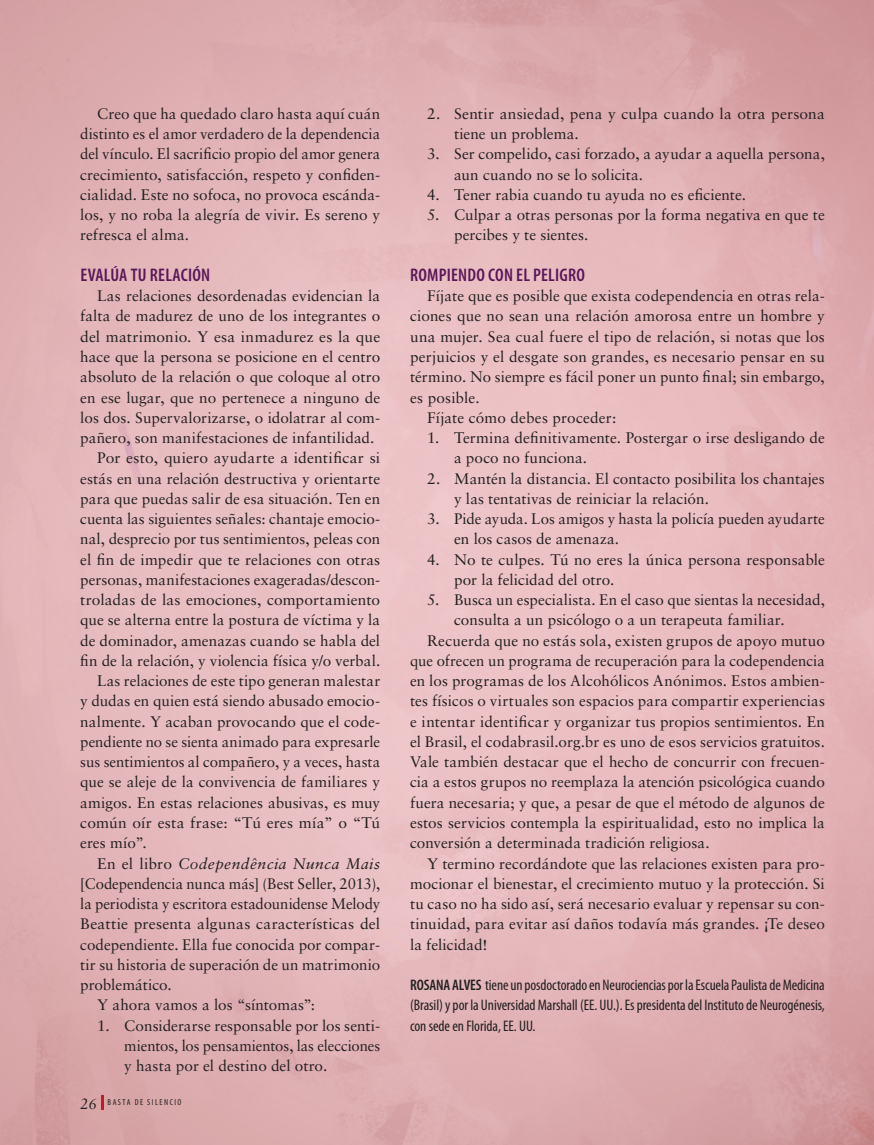
<style>
.page{position:relative;width:874px;height:1145px;background:#fff}
.page>*{position:absolute;margin:0;border:0;box-sizing:border-box;transform-origin:0 0}
.t1{font:600 condensed 18.3px "Myriad Pro";letter-spacing:.01em;color:#5b1659}
.t2{font:15.3px/20.2px "Sabon LT Std";letter-spacing:.005em;color:#231f20}
.t3{font:condensed 15.3px/20.2px "Myriad Pro";letter-spacing:-.005em;color:#231f20;text-align:justify}
.t4{font:italic 15.3px "Sabon LT Std";letter-spacing:.03em;color:#231f20}
.t5{font:condensed 8.7px "Myriad Pro";letter-spacing:.17em;color:#231f20}
.s1{font-style:italic}
.s2{font-style:normal}
.s3{font-family:"Sabon LT Std";font-style:italic;font-stretch:normal;font-size:15px}
.s4{font-weight:600}
</style>
<div class="page">
<img style="left:0;top:0;width:873px;height:1144px">
<svg style="left:102px;top:1094px;width:2px;height:15px"></svg>
<p class="t2" style="left:80px;top:103px;width:301px;text-align:justify;text-indent:17px">Creo que ha quedado claro hasta aquí cuán distinto es el amor verdadero de la dependencia del vínculo. El sacrificio propio del amor genera crecimiento, satisfacción, respeto y confiden&shy;cialidad. Este no sofoca, no provoca escánda&shy;los, y no roba la alegría de vivir<span class="s1">.</span> Es sereno y refresca el alma.</p>
<p class="t1" style="left:80px;top:263px;width:131px">EVALÚA TU RELACIÓN</p>
<p class="t2" style="left:97px;top:285px;width:284px">Las relaciones desordenadas evidencian la</p>
<p class="t2" style="left:80px;top:306px;width:301px">falta de madurez de uno de los integrantes o</p>
<p class="t2" style="left:80px;top:326px;width:301px">del matrimonio. Y esa inmadurez es la que</p>
<p class="t2" style="left:80px;top:346px;width:301px">hace que la persona se posicione en el centro</p>
<p class="t2" style="left:80px;top:366px;width:301px">absoluto de la relación o que coloque al otro</p>
<p class="t2" style="left:80px;top:387px;width:301px">en ese lugar, que no pertenece a ninguno de</p>
<p class="t2" style="left:80px;top:407px;width:301px">los dos. Supervalorizarse, o idolatrar al com-</p>
<p class="t2" style="left:80px;top:427px;width:296px">pañero, son manifestaciones de infantilidad.</p>
<p class="t2" style="left:97px;top:447px;width:284px">Por esto, quiero ayudarte a identificar si</p>
<p class="t2" style="left:80px;top:468px;width:301px">estás en una relación destructiva y orientarte</p>
<p class="t2" style="left:80px;top:488px;width:301px">para que puedas salir de esa situación. Ten en</p>
<p class="t2" style="left:80px;top:508px;width:301px">cuenta las siguientes señales: chantaje emocio-</p>
<p class="t2" style="left:80px;top:528px;width:301px">nal, desprecio por tus sentimientos, peleas con</p>
<p class="t2" style="left:80px;top:549px;width:301px">el fin de impedir que te relaciones con otras</p>
<p class="t2" style="left:80px;top:569px;width:301px">personas, manifestaciones exageradas/descon-</p>
<p class="t2" style="left:80px;top:589px;width:301px">troladas de las emociones, comportamiento</p>
<p class="t2" style="left:80px;top:609px;width:301px">que se alterna entre la postura de víctima y la</p>
<p class="t2" style="left:80px;top:630px;width:301px">de dominador, amenazas cuando se habla del</p>
<p class="t2" style="left:80px;top:650px;width:301px">fin de la relación, y violencia física y/o verbal.</p>
<p class="t2" style="left:97px;top:670px;width:284px">Las relaciones de este tipo generan malestar</p>
<p class="t2" style="left:80px;top:690px;width:301px">y dudas en quien está siendo abusado emocio-</p>
<p class="t2" style="left:80px;top:711px;width:301px">nalmente. Y acaban provocando que el code-</p>
<p class="t2" style="left:80px;top:731px;width:301px">pendiente no se sienta animado para expresarle</p>
<p class="t2" style="left:80px;top:751px;width:301px">sus sentimientos al compañero, y a veces, hasta</p>
<p class="t2" style="left:80px;top:771px;width:301px">que se aleje de la convivencia de familiares y</p>
<p class="t2" style="left:80px;top:792px;width:301px">amigos. En estas relaciones abusivas, es muy</p>
<p class="t2" style="left:80px;top:812px;width:301px">común oír esta frase: “Tú eres mía” o “Tú</p>
<p class="t2" style="left:80px;top:832px;width:68px">eres mío”.</p>
<p class="t4" style="left:97px;top:854px;width:284px"><span class="s2">En el libro</span> Codependência Nunca Mais</p>
<p class="t2" style="left:80px;top:873px;width:301px">[Codependencia nunca más] (Best Seller, 2013),</p>
<p class="t2" style="left:80px;top:893px;width:301px">la periodista y escritora estadounidense Melody</p>
<p class="t2" style="left:80px;top:913px;width:301px">Beattie presenta algunas características del</p>
<p class="t2" style="left:80px;top:933px;width:301px">codependiente. Ella fue conocida por compar-</p>
<p class="t2" style="left:80px;top:954px;width:301px">tir su historia de superación de un matrimonio</p>
<p class="t2" style="left:80px;top:974px;width:93px">problemático.</p>
<p class="t2" style="left:97px;top:994px;width:219px">Y ahora vamos a los “síntomas”:</p>
<p class="t2" style="left:124px;top:1014px;width:257px;text-align:justify;text-indent:-27px">1. Considerarse responsable por los senti&shy;mientos, los pensamientos, las elecciones y hasta por el destino del otro.</p>
<p class="t5" style="left:80px;top:1096px;width:103px"><span class="s3">26</span> BASTA DE SILENCIO</p>
<p class="t2" style="left:454px;top:103px;width:372px;text-indent:-27px">2. Sentir ansiedad, pena y culpa cuando la otra persona tiene un problema.</p>
<p class="t2" style="left:454px;top:144px;width:372px;text-indent:-27px">3. Ser compelido, casi forzado, a ayudar a aquella persona, aun cuando no se lo solicita.</p>
<p class="t2" style="left:427px;top:184px;width:320px">4. Tener rabia cuando tu ayuda no es eficiente.</p>
<p class="t2" style="left:454px;top:204px;width:372px;text-indent:-27px">5. Culpar a otras personas por la forma negativa en que te percibes y te sientes.</p>
<p class="t1" style="left:410px;top:263px;width:176px">ROMPIENDO CON EL PELIGRO</p>
<p class="t2" style="left:427px;top:285px;width:399px">Fíjate que es posible que exista codependencia en otras rela-</p>
<p class="t2" style="left:410px;top:306px;width:416px">ciones que no sean una relación amorosa entre un hombre y</p>
<p class="t2" style="left:410px;top:326px;width:416px">una mujer. Sea cual fuere el tipo de relación, si notas que los</p>
<p class="t2" style="left:410px;top:346px;width:416px">perjuicios y el desgate son grandes, es necesario pensar en su</p>
<p class="t2" style="left:410px;top:366px;width:416px">término. No siempre es fácil poner un punto final; sin embargo,</p>
<p class="t2" style="left:410px;top:387px;width:71px">es posible.</p>
<p class="t2" style="left:427px;top:407px;width:191px">Fíjate cómo debes proceder:</p>
<p class="t2" style="left:454px;top:427px;width:372px;text-indent:-27px">1. Termina definitivamente. Postergar o irse desligando de a poco no funciona.</p>
<p class="t2" style="left:454px;top:468px;width:372px;text-indent:-27px">2. Mantén la distancia. El contacto posibilita los chantajes y las tentativas de reiniciar la relación.</p>
<p class="t2" style="left:454px;top:508px;width:372px;text-indent:-27px">3. Pide ayuda. Los amigos y hasta la policía pueden ayudarte en los casos de amenaza.</p>
<p class="t2" style="left:454px;top:549px;width:372px;text-indent:-27px">4. No te culpes. Tú no eres la única persona responsable por la felicidad del otro.</p>
<p class="t2" style="left:427px;top:589px;width:399px">5. Busca un especialista. En el caso que sientas la necesidad,</p>
<p class="t2" style="left:454px;top:609px;width:332px">consulta a un psicólogo o a un terapeuta familiar.</p>
<p class="t2" style="left:427px;top:630px;width:399px">Recuerda que no estás sola, existen grupos de apoyo mutuo</p>
<p class="t2" style="left:410px;top:650px;width:416px">que ofrecen un programa de recuperación para la codependencia</p>
<p class="t2" style="left:410px;top:670px;width:416px">en los programas de los Alcohólicos Anónimos. Estos ambien-</p>
<p class="t2" style="left:410px;top:690px;width:416px">tes físicos o virtuales son espacios para compartir experiencias</p>
<p class="t2" style="left:410px;top:711px;width:416px">e intentar identificar y organizar tus propios sentimientos. En</p>
<p class="t2" style="left:410px;top:731px;width:416px">el Brasil, el codabrasil.org.br es uno de esos servicios gratuitos.</p>
<p class="t2" style="left:410px;top:751px;width:416px">Vale también destacar que el hecho de concurrir con frecuen-</p>
<p class="t2" style="left:410px;top:771px;width:416px">cia a estos grupos no reemplaza la atención psicológica cuando</p>
<p class="t2" style="left:410px;top:792px;width:416px">fuera necesaria; y que, a pesar de que el método de algunos de</p>
<p class="t2" style="left:410px;top:812px;width:416px">estos servicios contempla la espiritualidad, esto no implica la</p>
<p class="t2" style="left:410px;top:832px;width:301px">conversión a determinada tradición religiosa.</p>
<p class="t2" style="left:427px;top:852px;width:399px">Y termino recordándote que las relaciones existen para pro-</p>
<p class="t2" style="left:410px;top:873px;width:416px">mocionar el bienestar, el crecimiento mutuo y la protección. Si</p>
<p class="t2" style="left:410px;top:893px;width:416px">tu caso no ha sido así, será necesario evaluar y repensar su con-</p>
<p class="t2" style="left:410px;top:913px;width:416px">tinuidad, para evitar así daños todavía más grandes. ¡Te deseo</p>
<p class="t2" style="left:410px;top:933px;width:79px">la felicidad!</p>
<p class="t3" style="left:410px;top:974px;width:416px"><span class="s4">ROSANA ALVES</span> tiene un posdoctorado en Neurociencias por la Escuela Paulista de Medicina (Brasil) y por la Universidad Marshall (EE. UU.). Es presidenta del Instituto de Neurogénesis, con sede en Florida, EE. UU.</p>
</div>
